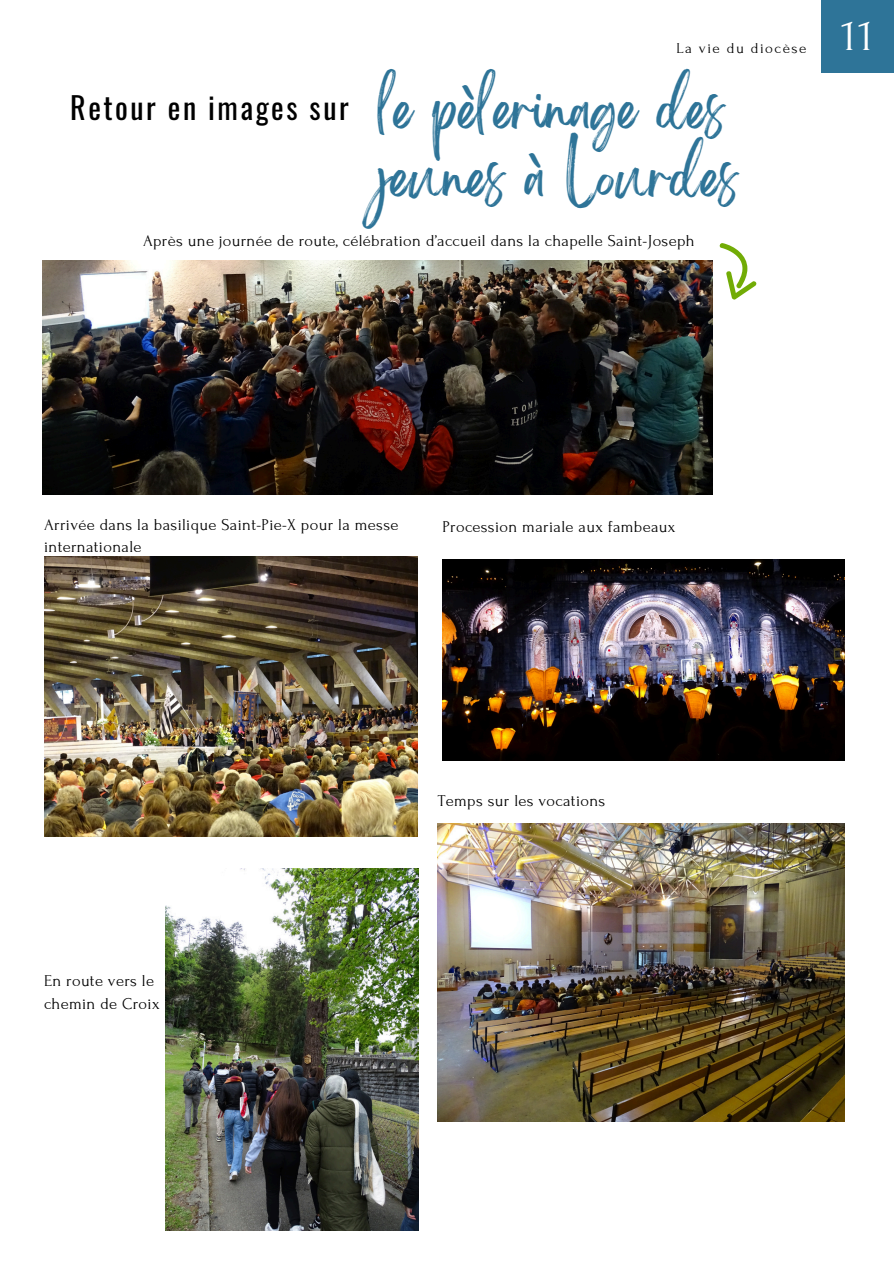
<style>
.page{position:relative;width:894px;height:1264px;background:#fff}
.page>*{position:absolute;margin:0;border:0;box-sizing:border-box;transform-origin:0 0}
.t1{font:49.2px/68.7px "Brightwall";color:#2e7498}
.t2{font:45.3px "Forum";color:#fff}
.t3{font:30px "Oswald";letter-spacing:.085em;color:#000}
.t4{font:16.5px/22.5px "Forum";letter-spacing:.02em;color:#000}
.t5{font:15px "Forum";letter-spacing:.1em;color:#000}
</style>
<div class="page">
<div style="left:821px;top:0;width:72px;height:72px;background:#2e7498"></div>
<svg style="left:711px;top:243px;width:46px;height:62px"></svg>
<img style="left:42px;top:260px;width:669px;height:234px">
<img style="left:44px;top:556px;width:374px;height:280px">
<img style="left:442px;top:560px;width:402px;height:200px">
<img style="left:165px;top:868px;width:253px;height:362px">
<img style="left:437px;top:823px;width:407px;height:298px">
<p class="t3" style="left:70px;top:84px;width:280px">Retour en images sur</p>
<p class="t5" style="left:676px;top:40px;width:131px">La vie du diocèse</p>
<p class="t1" style="left:377px;top:85px;width:362px">le pèlerinage des jeunes à Lourdes</p>
<p class="t4" style="left:143px;top:229px;width:553px">Après une journée de route, célébration d’accueil dans la chapelle Saint-Joseph</p>
<p class="t2" style="left:841px;top:11px;width:33px">11</p>
<p class="t4" style="left:44px;top:513px;width:356px">Arrivée dans la basilique Saint-Pie-X pour la messe internationale</p>
<p class="t4" style="left:442px;top:515px;width:235px">Procession mariale aux fambeaux</p>
<p class="t4" style="left:44px;top:970px;width:117px">En route vers le chemin de Croix</p>
<p class="t4" style="left:437px;top:789px;width:169px">Temps sur les vocations</p>
</div>
